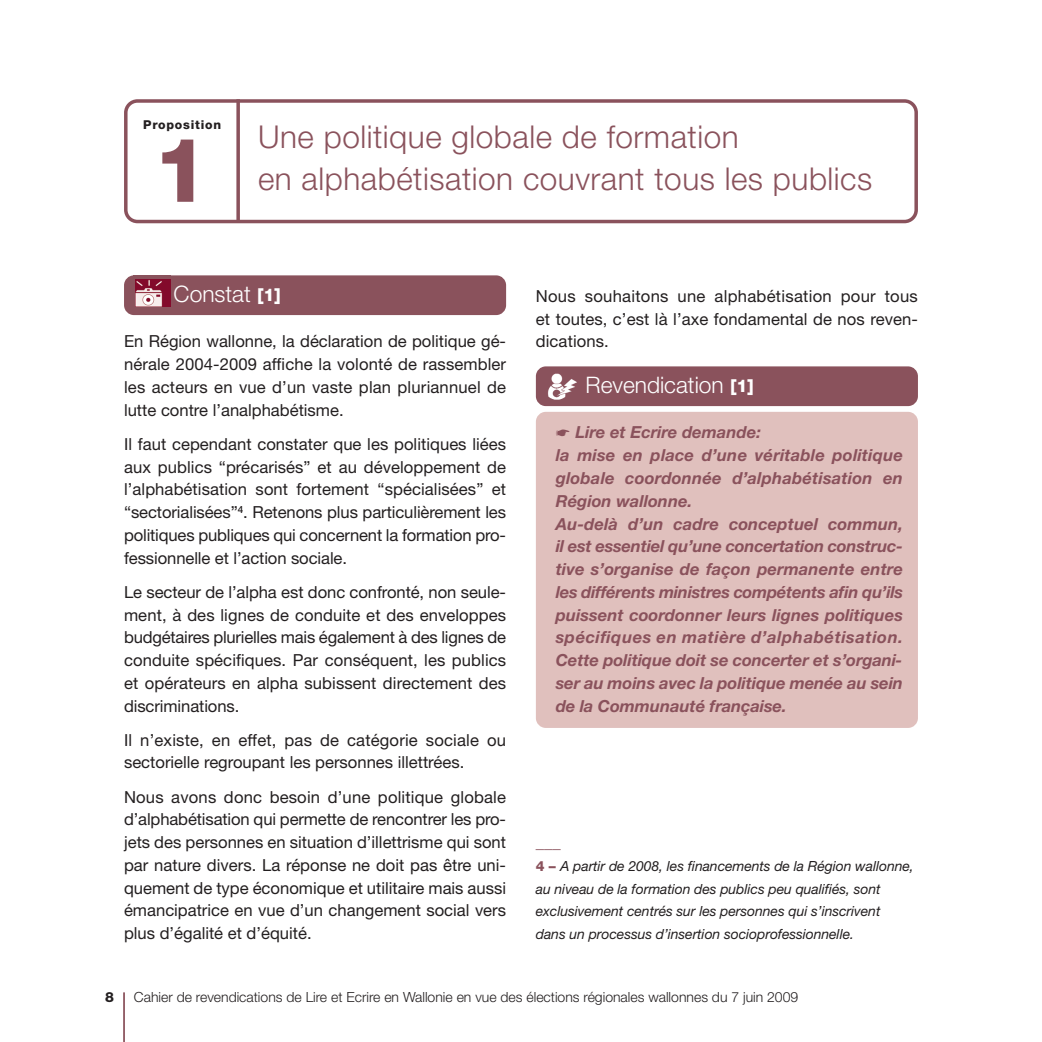
<style>
.page{position:relative;width:1042px;height:1042px;background:#fff}
.page>*{position:absolute;margin:0;border:0;box-sizing:border-box;transform-origin:0 0}
.t1{font:800 89.25px "Helvetica Neue LT Std";color:#8a525c}
.t2{font:300 31.5px/42px "Helvetica Neue LT Std";letter-spacing:.015em;color:#8a525c}
.t3{font:300 22.75px "Helvetica Neue LT Std";color:#fff}
.t4{font:16.62px/22.8px "Helvetica Neue LT Std";color:#231f20;text-align:justify}
.t5{font:italic 700 16.62px/22.8px "Helvetica Neue LT Std";color:#8a525c}
.t6{font:16.62px "Helvetica Neue LT Std";color:#8a525c}
.t7{font:italic 14px/22.8px "Helvetica Neue LT Std";letter-spacing:-.005em;color:#231f20}
.t8{font:300 14px "Helvetica Neue LT Std";color:#231f20}
.t9{font:800 14px "Helvetica Neue LT Std";color:#231f20}
.t10{font:800 12.25px "Helvetica Neue LT Std";letter-spacing:.065em;color:#231f20}
.s1{font-weight:800;font-size:17.5px}
.s2{font-weight:800;font-style:normal;color:#8a525c}
</style>
<div class="page">
<div style="left:536px;top:366px;width:382px;height:40px;background:#8a525c;border-radius:10px"></div>
<div style="left:536px;top:412px;width:382px;height:316px;background:#e0c0bd;border-radius:10px"></div>
<div style="left:124px;top:275px;width:382px;height:40px;background:#8a525c;border-radius:10px"></div>
<svg style="left:124px;top:99px;width:794px;height:124px"></svg>
<svg style="left:236px;top:99px;width:4px;height:123px"></svg>
<svg style="left:135px;top:279px;width:36px;height:28px"></svg>
<img style="left:136px;top:279px;width:35px;height:27px">
<img style="left:548px;top:373px;width:28px;height:26px">
<hr style="left:123px;top:992px;width:2px;height:50px;background:#8a525c">
<p class="t10" style="left:143px;top:120px;width:79px">Proposition</p>
<h1 class="t1" style="left:153px;top:138px;width:58px">1</h1>
<h2 class="t2" style="left:258px;top:119px;width:616px">Une politique globale de formation<br>en alphabétisation couvrant tous les publics</h2>
<h3 class="t3" style="left:174px;top:286px;width:109px">Constat <span class="s1">[1]</span></h3>
<p class="t4" style="left:124px;top:332px;width:383px">En Région wallonne, la déclaration de politique gé&shy;nérale 2004-2009 affiche la volonté de rassembler les acteurs en vue d’un vaste plan pluriannuel de lutte contre l’analphabétisme.</p>
<p class="t4" style="left:124px;top:434px;width:383px">Il faut cependant constater que les politiques liées aux publics “précarisés” et au développement de l’alphabétisation sont fortement “spécialisées” et “sectorialisées”<sup>4</sup>. Retenons plus particu liè rement les politiques publiques qui concernent la formation pro&shy;fessionnelle et l’action sociale.</p>
<p class="t4" style="left:124px;top:582px;width:383px">Le secteur de l’alpha est donc confronté, non seule&shy;ment, à des lignes de conduite et des enveloppes budgétaires plurielles mais également à des lignes de conduite spécifiques. Par conséquent, les publics et opérateurs en alpha subissent directement des discriminations.</p>
<p class="t4" style="left:124px;top:730px;width:383px">Il n’existe, en effet, pas de catégorie sociale ou sectorielle regroupant les personnes illettrées.</p>
<p class="t4" style="left:124px;top:787px;width:383px">Nous avons donc besoin d’une politique globale d’alphabétisation qui permette de rencontrer les pro&shy;jets des personnes en situation d’illettrisme qui sont par nature divers. La réponse ne doit pas être uni&shy;quement de type économique et utilitaire mais aussi émancipatrice en vue d’un changement social vers plus d’égalité et d’équité.</p>
<p class="t4" style="left:536px;top:286px;width:384px">Nous souhaitons une alphabétisation pour tous et toutes, c’est là l’axe fondamental de nos reven&shy;dications.</p>
<h3 class="t3" style="left:585px;top:377px;width:170px">Revendication <span class="s1">[1]</span></h3>
<p class="t5" style="left:556px;top:423px;width:349px">☛ Lire et Ecrire demande:<br>la mise en place d’une véritable politique globale coordonnée d’alpha bétisation en Région wallonne.<br>Au-delà d’un cadre conceptuel commun, il est essentiel qu’une concertation construc&shy;tive s’organise de façon permanente entre les différents ministres compétents afin qu’ils puissent coordonner leurs lignes politiques spécifiques en matière d’alphabétisation.<br>Cette politique doit se concerter et s’organi&shy;ser au moins avec la politique menée au sein de la Communauté française.</p>
<p class="t6" style="left:536px;top:836px;width:26px">___</p>
<p class="t7" style="left:536px;top:856px;width:379px"><span class="s2">4 –</span> A partir de 2008, les financements de la Région wallonne, au niveau de la formation des publics peu qualifiés, sont exclusivement centrés sur les personnes qui s’inscrivent<br>dans un processus d’insertion socioprofessionnelle.</p>
<p class="t9" style="left:105px;top:992px;width:10px">8</p>
<p class="t8" style="left:134px;top:992px;width:666px">Cahier de revendications de Lire et Ecrire en Wallonie en vue des élections régionales wallonnes du 7 juin 2009</p>
</div>
